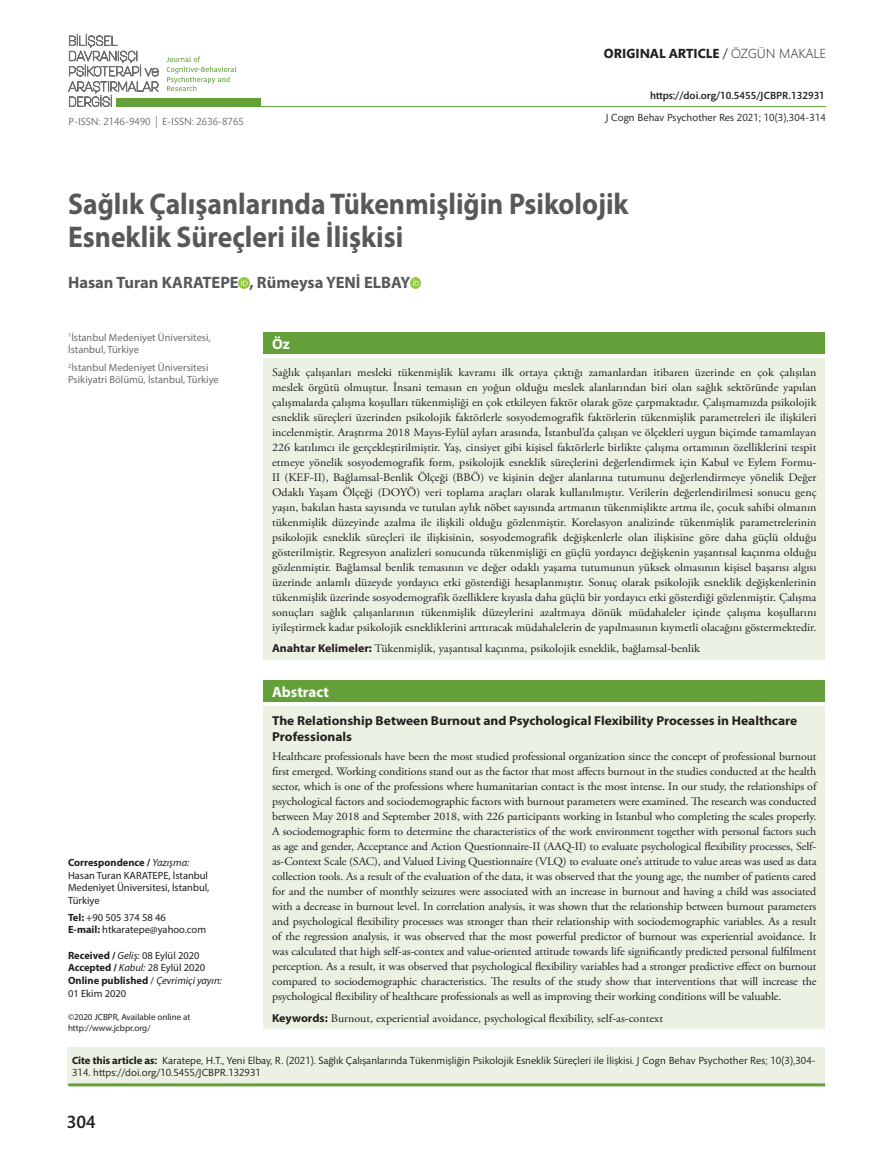
<style>
.page{position:relative;width:893px;height:1170px;background:#fff}
.page>*{position:absolute;margin:0;border:0;box-sizing:border-box;transform-origin:0 0}
.t1{font:700 30px/33px "Myriad Pro";color:#57585a;scale:.92 1}
.t2{font:500 18px "Mundo Sans Std";color:#231f20}
.t3{font:700 16.5px "Myriad Pro";color:#57585a}
.t4{font:700 15px "Myriad Pro";color:#fff}
.t5{font:700 13.5px "Mundo Sans Std";color:#231f20}
.t6{font:700 12.9px/15.8px "Myriad Pro";color:#231f20;scale:1.04 1}
.t7{font:11.55px/15px "Adobe Garamond Pro";color:#231f20;text-align:justify;scale:1.04 1}
.t8{font:10.5px/12.6px "Mundo Sans Std";color:#231f20}
.t9{font:10.5px/12.6px "Myriad Pro";color:#231f20}
.t10{font:10.5px/12px "Myriad Pro";color:#6c6d70}
.t11{font:700 10.5px/12.6px "Myriad Pro";color:#231f20}
.t12{font:500 10.5px "Mundo Sans Std";color:#231f20}
.t13{font:10.5px "Mundo Sans Std";color:#6c6d70}
.t14{font:9px/10.8px "Myriad Pro";color:#231f20}
.s1{font-weight:400}
.s2{font-weight:300}
.s3{font-weight:700}
.s4{font-style:italic}
.s5{font-weight:400;font-style:italic}
.s6{font-family:"Myriad Pro";font-weight:700}
</style>
<div class="page">
<svg style="left:239px;top:277px;width:10px;height:11px"></svg>
<svg style="left:410px;top:277px;width:11px;height:11px"></svg>
<div style="left:264px;top:333px;width:561px;height:21px;background:#63a039"></div>
<div style="left:264px;top:358px;width:561px;height:303px;background:#ebf2e4"></div>
<hr style="left:264px;top:660px;width:561px;height:1px;background:#fff">
<div style="left:264px;top:680px;width:561px;height:21px;background:#63a039"></div>
<div style="left:264px;top:706px;width:561px;height:324px;background:#ebf2e4"></div>
<hr style="left:264px;top:1029px;width:561px;height:1px;background:#fff">
<svg style="left:166px;top:56px;width:70px;height:35px"></svg>
<svg style="left:68px;top:34px;width:90px;height:73px"></svg>
<div style="left:68px;top:1046px;width:757px;height:39px;background:#ebf2e4"></div>
<hr style="left:68px;top:1083px;width:757px;height:3px;background:#63a039">
<div style="left:116px;top:99px;width:145px;height:8px;background:#63a039"></div>
<hr style="left:239px;top:106px;width:587px;height:1px;background:#63a039">
<p class="t13" style="left:69px;top:116px;width:177px">P-ISSN: 2146-9490 | E-ISSN: 2636-8765</p>
<p class="t5" style="left:604px;top:46px;width:224px">ORIGINAL ARTICLE <span class="s1">/</span> <span class="s2">ÖZGÜN MAKALE</span></p>
<p class="t12" style="left:650px;top:90px;width:176px">https://doi.org/10.5455/JCBPR.132931</p>
<p class="t8" style="left:606px;top:111px;width:222px">J Cogn Behav Psychother Res 2021; 10(3),304-314</p>
<h1 class="t1" style="left:68px;top:186px;width:611px">Sağlık Çalışanlarında Tükenmişliğin Psikolojik<br>Esneklik Süreçleri ile İlişkisi</h1>
<h3 class="t3" style="left:68px;top:272px;width:344px">Hasan Turan KARATEPE , Rümeysa YENİ ELBAY</h3>
<p class="t10" style="left:68px;top:331px;width:144px"><sup>1</sup>İstanbul Medeniyet Üniversitesi,<br>İstanbul, Türkiye</p>
<p class="t10" style="left:68px;top:361px;width:152px"><sup>2</sup>İstanbul Medeniyet Üniversitesi<br>Psikiyatri Bölümü, İstanbul, Türkiye</p>
<p class="t9" style="left:68px;top:856px;width:143px"><span class="s3">Correspondence /</span> <span class="s4">Yazışma:<br></span>Hasan Turan KARATEPE, İstanbul<br>Medeniyet Üniversitesi, İstanbul,<br>Türkiye</p>
<p class="t9" style="left:68px;top:910px;width:140px"><span class="s3">Tel:</span> +90 505 374 58 46<br><span class="s3">E-mail:</span> htkaratepe@yahoo.com</p>
<p class="t11" style="left:68px;top:948px;width:155px">Received / <span class="s5">Geliş:</span> <span class="s1">08 Eylül 2020<br></span>Accepted / <span class="s5">Kabul:</span> <span class="s1">28 Eylül 2020<br></span>Online published <span class="s1">/</span> <span class="s5">Çevrimiçi yayın:<br></span><span class="s1">01 Ekim 2020</span></p>
<p class="t14" style="left:68px;top:1011px;width:124px">©2020 JCBPR, Available online at http://www.jcbpr.org/</p>
<p class="t4" style="left:272px;top:334px;width:19px">Öz</p>
<p class="t7" style="left:272px;top:365px;width:525px">Sağlık çalışanları mesleki tükenmişlik kavramı ilk ortaya çıktığı zamanlardan itibaren üzerinde en çok çalışılan meslek örgütü olmuştur. İnsani temasın en yoğun olduğu meslek alanlarından biri olan sağlık sektöründe yapılan çalışmalarda çalışma koşulları tükenmişliği en çok etkileyen faktör olarak göze çarpmaktadır. Çalışmamızda psikolojik esneklik süreçleri üzerinden psikolojik faktörlerle sosyodemografik faktörlerin tükenmişlik parametreleri ile ilişkileri incelenmiştir. Araştırma 2018 Mayıs-Eylül ayları arasında, İstanbul’da çalışan ve ölçekleri uygun biçimde tamamlayan 226 katılımcı ile gerçekleştirilmiştir. Yaş, cinsiyet gibi kişisel faktörlerle birlikte çalışma ortamının özelliklerini tespit etmeye yönelik sosyodemografik form, psikolojik esneklik süreçlerini değerlendirmek için Kabul ve Eylem Formu-II (KEF-II), Bağlamsal-Benlik Ölçeği (BBÖ) ve kişinin değer alanlarına tutumunu değerlendirmeye yönelik Değer Odaklı Yaşam Ölçeği (DOYÖ) veri toplama araçları olarak kullanılmıştır. Verilerin değerlendirilmesi sonucu genç yaşın, bakılan hasta sayısında ve tutulan aylık nöbet sayısında artmanın tükenmişlikte artma ile, çocuk sahibi olmanın tükenmişlik düzeyinde azalma ile ilişkili olduğu gözlenmiştir. Korelasyon analizinde tükenmişlik parametrelerinin psikolojik esneklik süreçleri ile ilişkisinin, sosyodemografik değişkenlerle olan ilişkisine göre daha güçlü olduğu gösterilmiştir. Regresyon analizleri sonucunda tükenmişliği en güçlü yordayıcı değişkenin yaşantısal kaçınma olduğu gözlenmiştir. Bağlamsal benlik temasının ve değer odaklı yaşama tutumunun yüksek olmasının kişisel başarısı algısı üzerinde anlamlı düzeyde yordayıcı etki gösterdiği hesaplanmıştır. Sonuç olarak psikolojik esneklik değişkenlerinin tükenmişlik üzerinde sosyodemografik özelliklere kıyasla daha güçlü bir yordayıcı etki gösterdiği gözlenmiştir. Çalışma sonuçları sağlık çalışanlarının tükenmişlik düzeylerini azaltmaya dönük müdahaleler içinde çalışma koşullarını iyileştirmek kadar psikolojik esnekliklerini arttıracak müdahalelerin de yapılmasının kıymetli olacağını göstermektedir.</p>
<p class="t7" style="left:272px;top:641px;width:413px"><span class="s6">Anahtar Kelimeler:</span> Tükenmişlik, yaşantısal kaçınma, psikolojik esneklik, bağlamsal-benlik</p>
<p class="t4" style="left:272px;top:682px;width:58px">Abstract</p>
<p class="t6" style="left:272px;top:712px;width:506px">The Relationship Between Burnout and Psychological Flexibility Processes in Healthcare<br>Professionals</p>
<p class="t7" style="left:272px;top:749px;width:525px">Healthcare professionals have been the most studied professional organization since the concept of professional burnout first emerged. Working conditions stand out as the factor that most affects burnout in the studies conducted at the health sector, which is one of the professions where humanitarian contact is the most intense. In our study, the relationships of psychological factors and sociodemographic factors with burnout parameters were examined. The research was conducted between May 2018 and September 2018, with 226 participants working in Istanbul who completing the scales properly.<br>A sociodemographic form to determine the characteristics of the work environment together with personal factors such as age and gender, Acceptance and Action Questionnaire-II (AAQ-II) to evaluate psychological flexibility processes, Self&shy;as-Context Scale (SAC), and Valued Living Questionnaire (VLQ) to evaluate one’s attitude to value areas was used as data collection tools. As a result of the evaluation of the data, it was observed that the young age, the number of patients cared for and the number of monthly seizures were associated with an increase in burnout and having a child was associated with a decrease in burnout level. In correlation analysis, it was shown that the relationship between burnout parameters and psychological flexibility processes was stronger than their relationship with sociodemographic variables. As a result of the regression analysis, it was observed that the most powerful predictor of burnout was experiential avoidance. It was calculated that high self-as-contex and value-oriented attitude towards life significantly predicted personal fulfilment perception. As a result, it was observed that psychological flexibility variables had a stronger predictive effect on burnout compared to sociodemographic characteristics. The results of the study show that interventions that will increase the psychological flexibility of healthcare professionals as well as improving their working conditions will be valuable.</p>
<p class="t7" style="left:272px;top:1010px;width:377px"><span class="s6">Keywords:</span> Burnout, experiential avoidance, psychological flexibility, self-as-context</p>
<p class="t8" style="left:72px;top:1054px;width:745px"><span class="s3">Cite this article as:</span> Karatepe, H.T., Yeni Elbay, R. (2021). Sağlık Çalışanlarında Tükenmişliğin Psikolojik Esneklik Süreçleri ile İlişkisi. J Cogn Behav Psychother Res; 10(3),304-<br>314. https://doi.org/10.5455/JCBPR.132931</p>
<h2 class="t2" style="left:67px;top:1111px;width:30px">304</h2>
</div>
